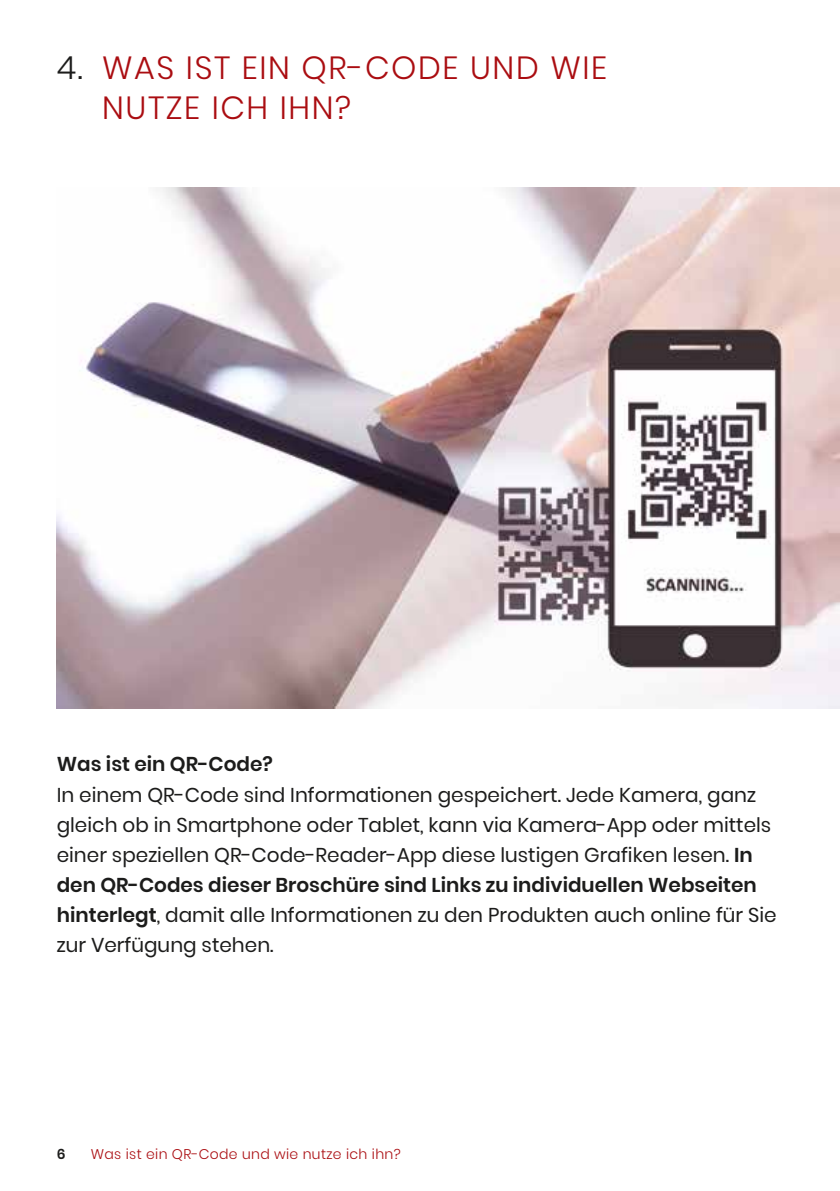
<style>
.page{position:relative;width:840px;height:1191px;background:#fff}
.page>*{position:absolute;margin:0;border:0;box-sizing:border-box;transform-origin:0 0}
.t1{font:300 32px/40px "Poppins";letter-spacing:.05em;color:#aa0d11}
.t2{font:20px/30px "Poppins";color:#1c1c1b}
.t3{font:600 20px "Poppins";color:#1c1c1b}
.t4{font:300 14px "Poppins";letter-spacing:.025em;color:#aa0d11}
.t5{font:600 14px "Poppins";color:#1c1c1b}
.s1{color:#1c1c1b}
.s2{font-weight:600}
</style>
<div class="page">
<img style="left:57px;top:187px;width:782px;height:521px">
<h1 class="t1" style="left:102px;top:48px;width:506px;text-indent:-45px"><span class="s1">4.</span> WAS IST EIN QR-CODE UND WIE<br>NUTZE ICH IHN?</h1>
<p class="t3" style="left:57px;top:753px;width:217px">Was ist ein QR-Code?</p>
<p class="t2" style="left:57px;top:779px;width:721px">In einem QR-Code sind Informationen gespeichert. Jede Kamera, ganz gleich ob in Smartphone oder Tablet, kann via Kamera-App oder mittels einer speziellen QR-Code-Reader-App diese lustigen Grafiken lesen. <span class="s2">In den QR-Codes dieser Broschüre sind Links zu individuellen Webseiten hinterlegt</span>, damit alle Informationen zu den Produkten auch online für Sie zur Verfügung stehen.</p>
<p class="t5" style="left:57px;top:1145px;width:10px">6</p>
<p class="t4" style="left:91px;top:1145px;width:311px">Was ist ein QR-Code und wie nutze ich ihn?</p>
</div>
